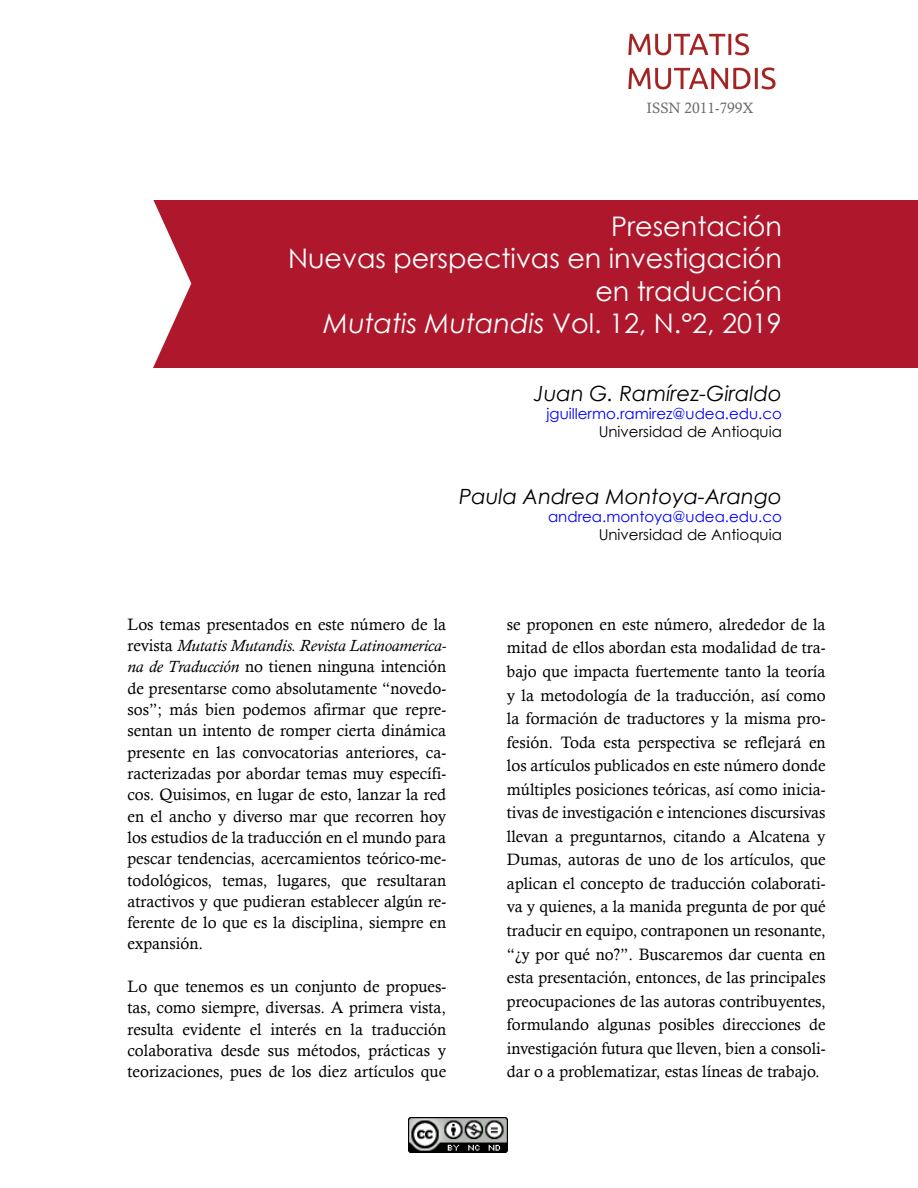
<style>
.page{position:relative;width:918px;height:1188px;background:#fff}
.page>*{position:absolute;margin:0;border:0;box-sizing:border-box;transform-origin:0 0}
.Titulo{font:27px/32.4px "Century Gothic";color:#fff;text-align:right}
.Autor{font:italic 21px "Century Gothic";color:#000}
.textos{font:16.5px/21.3px "Calisto";color:#000;text-align:justify}
.Correo{font:15px "Century Gothic";color:#00f}
.Universidad{font:15px "Century Gothic";color:#000}
.t1{font:15px "Calisto";color:#6b6b6b}
.s1{font-style:italic}
</style>
<div class="page">
<img style="left:628px;top:33px;width:148px;height:57px">
<img style="left:409px;top:1118px;width:99px;height:35px">
<div style="left:128px;top:200px;width:790px;height:167px;background:#af182c"></div>
<svg style="left:128px;top:200px;width:63px;height:168px"></svg>
<p class="t1" style="left:647px;top:100px;width:109px">ISSN 2011-799X</p>
<p class="Titulo" style="left:288px;top:209px;width:495px">Presentación<br>Nuevas perspectivas en investigación en traducción<br><span class="s1">Mutatis Mutandis</span> Vol. 12, N.°2, 2019</p>
<p class="Autor" style="left:534px;top:379px;width:250px">Juan G. Ramírez-Giraldo</p>
<p class="Correo" style="left:547px;top:403px;width:237px">jguillermo.ramirez@udea.edu.co</p>
<p class="Universidad" style="left:599px;top:421px;width:185px">Universidad de Antioquia</p>
<p class="Autor" style="left:459px;top:482px;width:324px">Paula Andrea Montoya-Arango</p>
<p class="Correo" style="left:548px;top:507px;width:235px">andrea.montoya@udea.edu.co</p>
<p class="Universidad" style="left:599px;top:525px;width:185px">Universidad de Antioquia</p>
<p class="textos" style="left:128px;top:613px;width:320px">Los temas presentados en este número de la revista <span class="s1">Mutatis Mutandis. Revista Latinoamerica&shy;na de Traducción</span> no tienen ninguna intención de presentarse como absolutamente “novedo&shy;sos”; más bien podemos afirmar que repre&shy;sentan un intento de romper cierta dinámica presente en las convocatorias anteriores, ca&shy;racterizadas por abordar temas muy específi&shy;cos. Quisimos, en lugar de esto, lanzar la red en el ancho y diverso mar que recorren hoy los estudios de la traducción en el mundo para pescar tendencias, acercamientos teórico-me&shy;todológicos, temas, lugares, que resultaran atractivos y que pudieran establecer algún re&shy;ferente de lo que es la disciplina, siempre en expansión.</p>
<p class="textos" style="left:128px;top:976px;width:320px">Lo que tenemos es un conjunto de propues&shy;tas, como siempre, diversas. A primera vista, resulta evidente el interés en la traducción colaborativa desde sus métodos, prácticas y teorizaciones, pues de los diez artículos que</p>
<p class="textos" style="left:507px;top:612px;width:320px;line-height:23.5px">se proponen en este número, alrededor de la mitad de ellos abordan esta modalidad de tra&shy;bajo que impacta fuertemente tanto la teoría y la metodología de la traducción, así como la formación de traductores y la misma pro&shy;fesión. Toda esta perspectiva se reflejará en los artículos publicados en este número donde múltiples posiciones teóricas, así como inicia&shy;tivas de investigación e intenciones discursivas llevan a preguntarnos, citando a Alcatena y Dumas, autoras de uno de los artículos, que aplican el concepto de traducción colaborati&shy;va y quienes, a la manida pregunta de por qué traducir en equipo, contraponen un resonante, “¿y por qué no?”. Buscaremos dar cuenta en esta presentación, entonces, de las principales preocupaciones de las autoras contribuyentes, formulando algunas posibles direcciones de investigación futura que lleven, bien a consoli&shy;dar o a problematizar, estas líneas de trabajo.</p>
</div>
